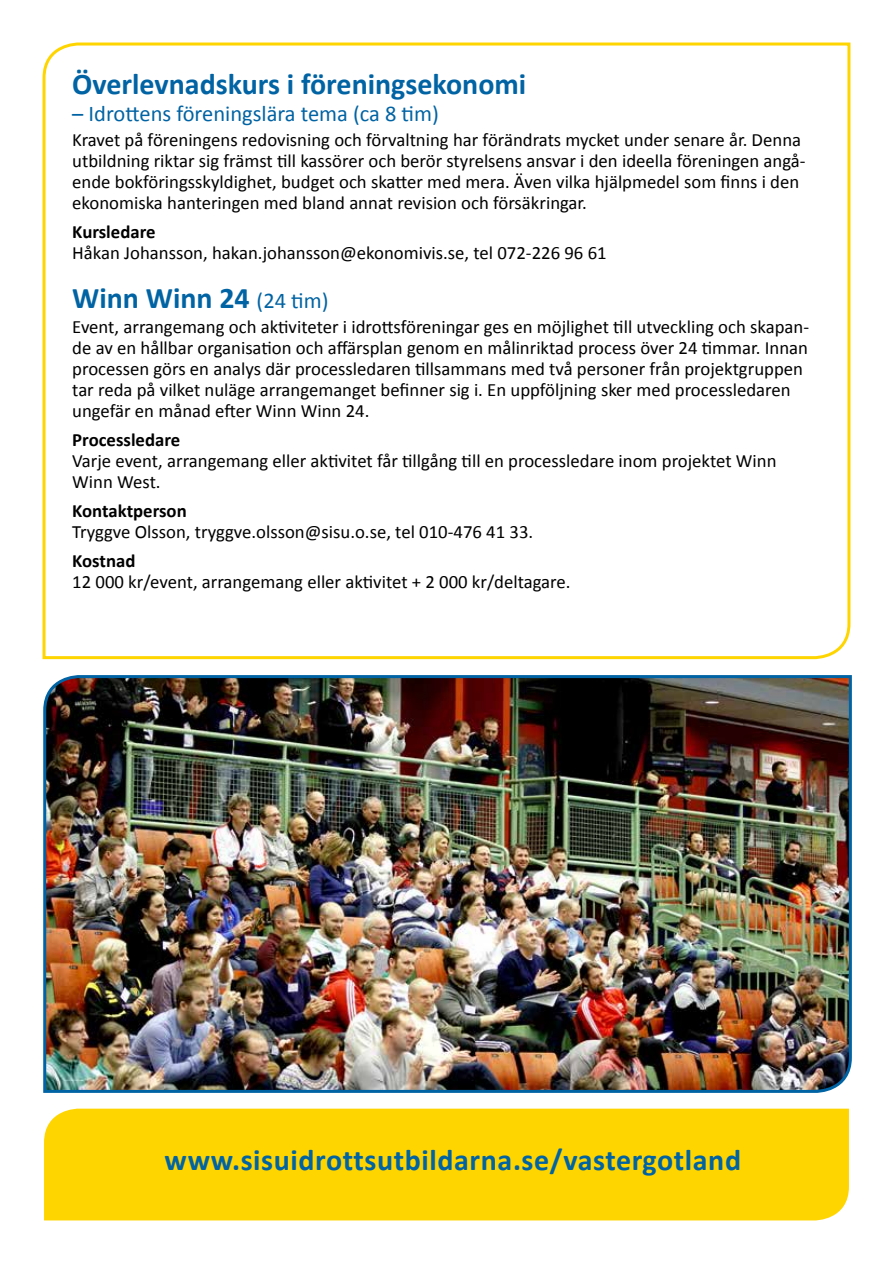
<style>
.page{position:relative;width:893px;height:1263px;background:#fff}
.page>*{position:absolute;margin:0;border:0;box-sizing:border-box;transform-origin:0 0}
.t1{font:700 30px "Calibri";color:#0063a3}
.t2{font:700 30px "Calibri";letter-spacing:.02em;color:#0063a3}
.t3{font:22.5px "Calibri";color:#0063a3}
.t4{font:18.75px/21px "Calibri";color:#000}
.t5{font:700 18.75px "Calibri";color:#000}
.s1{font-weight:400;font-size:22.5px}
</style>
<div class="page">
<div style="left:44px;top:1109px;width:805px;height:111px;background:#ffd500"></div>
<svg style="left:42px;top:42px;width:809px;height:618px"></svg>
<img style="left:43px;top:675px;width:809px;height:418px">
<h1 class="t1" style="left:72px;top:65px;width:455px">Överlevnadskurs i föreningsekonomi</h1>
<p class="t3" style="left:72px;top:99px;width:368px">– Idrottens föreningslära tema (ca 8 tim)</p>
<p class="t4" style="left:72px;top:129px;width:735px">Kravet på föreningens redovisning och förvaltning har förändrats mycket under senare år. Denna utbildning riktar sig främst till kassörer och berör styrelsens ansvar i den ideella föreningen angå&shy;ende bokföringsskyldighet, budget och skatter med mera. Även vilka hjälpmedel som finns i den ekonomiska hanteringen med bland annat revision och försäkringar.</p>
<p class="t5" style="left:72px;top:220px;width:85px">Kursledare</p>
<p class="t4" style="left:72px;top:242px;width:536px">Håkan Johansson, hakan.johansson@ekonomivis.se, tel 072-226 96 61</p>
<h1 class="t1" style="left:72px;top:278px;width:258px">Winn Winn 24 <span class="s1">(24 tim)</span></h1>
<p class="t4" style="left:72px;top:316px;width:738px">Event, arrangemang och aktiviteter i idrottsföreningar ges en möjlighet till utveckling och skapan&shy;de av en hållbar organisation och affärsplan genom en målinriktad process över 24 timmar. Innan processen görs en analys där processledaren tillsammans med två personer från projektgruppen tar reda på vilket nuläge arrangemanget befinner sig i. En uppföljning sker med processledaren ungefär en månad efter Winn Winn 24.</p>
<p class="t5" style="left:72px;top:428px;width:109px">Processledare</p>
<p class="t4" style="left:72px;top:450px;width:706px">Varje event, arrangemang eller aktivitet får tillgång till en processledare inom projektet Winn<br>Winn West.</p>
<p class="t5" style="left:72px;top:498px;width:116px">Kontaktperson</p>
<p class="t4" style="left:72px;top:521px;width:462px">Tryggve Olsson, tryggve.olsson@sisu.o.se, tel 010-476 41 33.</p>
<p class="t5" style="left:72px;top:548px;width:65px">Kostnad</p>
<p class="t4" style="left:72px;top:571px;width:500px">12 000 kr/event, arrangemang eller aktivitet + 2 000 kr/deltagare.</p>
<h1 class="t2" style="left:165px;top:1141px;width:578px">www.sisuidrottsutbildarna.se/vastergotland</h1>
</div>
